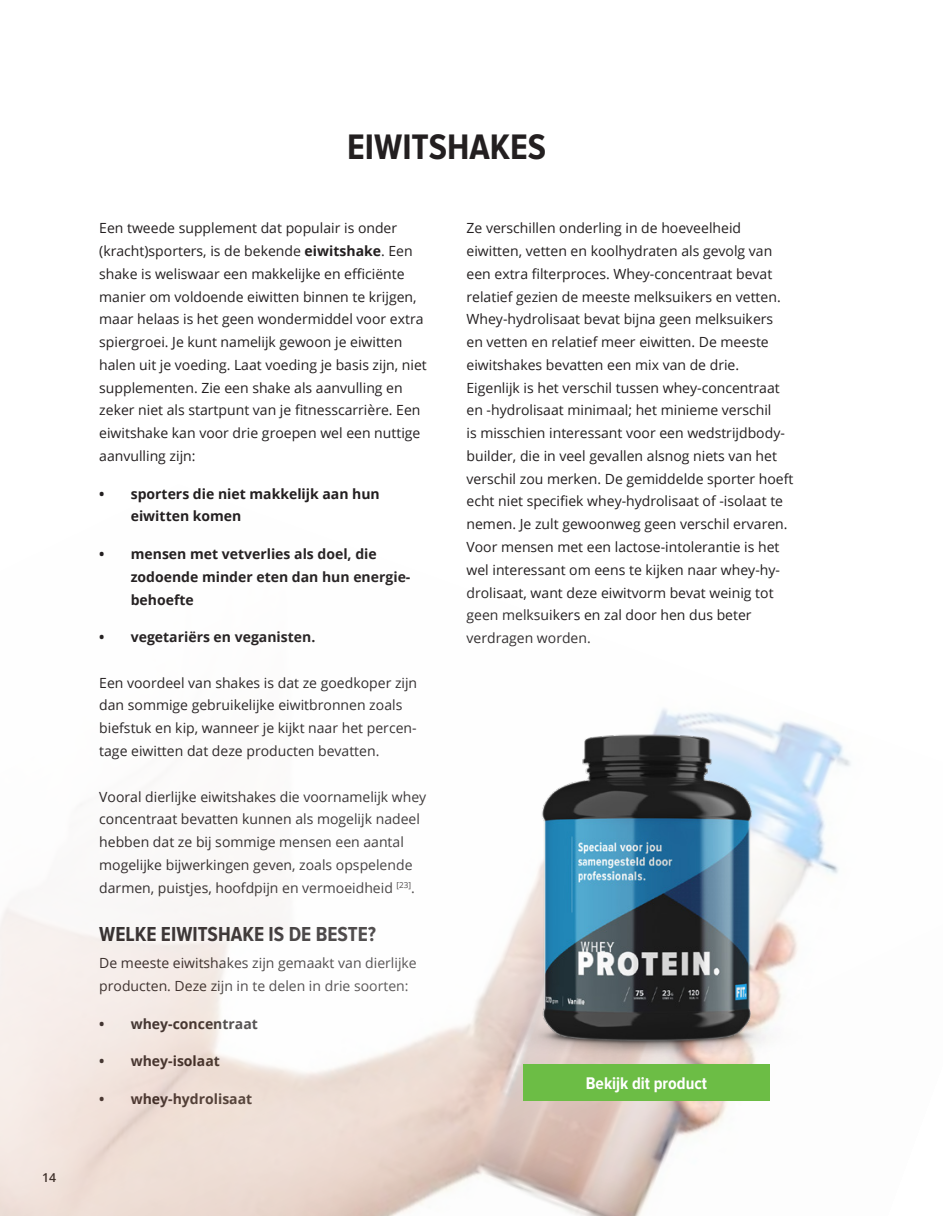
<style>
.page{position:relative;width:943px;height:1216px;background:#fff}
.page>*{position:absolute;margin:0;border:0;box-sizing:border-box;transform-origin:0 0}
.t1{font:700 36.75px "Proxima Nova Cond";color:#231f20}
.t2{font:700 21px "Proxima Nova Cond";color:#231f20}
.t3{font:700 17.5px "Proxima Nova Cond";color:#fff}
.t4{font:14px/22.8px "Open Sans";color:#231f20}
.t5{font:700 14px/22.8px "Open Sans";color:#231f20}
.t6{font:600 12.25px "Open Sans";color:#000}
.s1{font-weight:700}
</style>
<div class="page">
<img style="left:0;top:708px;width:851px;height:507px">
<img style="left:473px;top:717px;width:346px;height:347px">
<div style="left:523px;top:1064px;width:247px;height:36px;background:#6cbd45"></div>
<p class="t6" style="left:42px;top:1169px;width:16px">14</p>
<h1 class="t1" style="left:347px;top:126px;width:200px">EIWITSHAKES</h1>
<p class="t4" style="left:99px;top:216px;width:329px">Een tweede supplement dat populair is onder (kracht)sporters, is de bekende <span class="s1">eiwitshake</span>. Een shake is weliswaar een makkelijke en efficiënte manier om voldoende eiwitten binnen te krijgen, maar helaas is het geen wondermiddel voor extra spiergroei. Je kunt namelijk gewoon je eiwitten halen uit je voeding. Laat voeding je basis zijn, niet supplementen. Zie een shake als aanvulling en zeker niet als startpunt van je fitnesscarrière. Een eiwitshake kan voor drie groepen wel een nuttige aanvulling zijn:</p>
<p class="t5" style="left:131px;top:482px;width:250px;text-indent:-32px">• sporters die niet makkelijk aan hun eiwitten komen</p>
<p class="t5" style="left:131px;top:542px;width:281px;text-indent:-32px">• mensen met vetverlies als doel, die zodoende minder eten dan hun energie&shy;behoefte</p>
<p class="t5" style="left:99px;top:625px;width:217px">• vegetariërs en veganisten.</p>
<p class="t4" style="left:99px;top:671px;width:319px">Een voordeel van shakes is dat ze goedkoper zijn dan sommige gebruikelijke eiwitbronnen zoals biefstuk en kip, wanneer je kijkt naar het percen&shy;tage eiwitten dat deze producten bevatten.</p>
<p class="t4" style="left:99px;top:784px;width:328px">Vooral dierlijke eiwitshakes die voornamelijk whey concentraat bevatten kunnen als mogelijk nadeel hebben dat ze bij sommige mensen een aantal mogelijke bijwerkingen geven, zoals opspelende darmen, puistjes, hoofdpijn en vermoeidheid <sup>[23]</sup>.</p>
<h2 class="t2" style="left:99px;top:921px;width:278px">WELKE EIWITSHAKE IS DE BESTE?</h2>
<p class="t4" style="left:99px;top:951px;width:319px">De meeste eiwitshakes zijn gemaakt van dierlijke producten. Deze zijn in te delen in drie soorten:</p>
<p class="t5" style="left:99px;top:1011px;width:160px">• whey-concentraat</p>
<p class="t5" style="left:99px;top:1049px;width:122px">• whey-isolaat</p>
<p class="t5" style="left:99px;top:1087px;width:154px">• whey-hydrolisaat</p>
<p class="t4" style="left:466px;top:216px;width:328px">Ze verschillen onderling in de hoeveelheid eiwitten, vetten en koolhydraten als gevolg van een extra filterproces. Whey-concentraat bevat relatief gezien de meeste melksuikers en vetten.<br>Whey-hydrolisaat bevat bijna geen melksuikers<br>en vetten en relatief meer eiwitten. De meeste eiwitshakes bevatten een mix van de drie.<br>Eigenlijk is het verschil tussen whey-concentraat en -hydrolisaat minimaal; het minieme verschil<br>is misschien interessant voor een wedstrijdbody&shy;builder, die in veel gevallen alsnog niets van het verschil zou merken. De gemiddelde sporter hoeft echt niet specifiek whey-hydrolisaat of -isolaat te nemen. Je zult gewoonweg geen verschil ervaren.<br>Voor mensen met een lactose-intolerantie is het wel interessant om eens te kijken naar whey-hy&shy;drolisaat, want deze eiwitvorm bevat weinig tot geen melksuikers en zal door hen dus beter verdragen worden.</p>
<p class="t3" style="left:586px;top:1073px;width:123px">Bekijk dit product</p>
</div>
